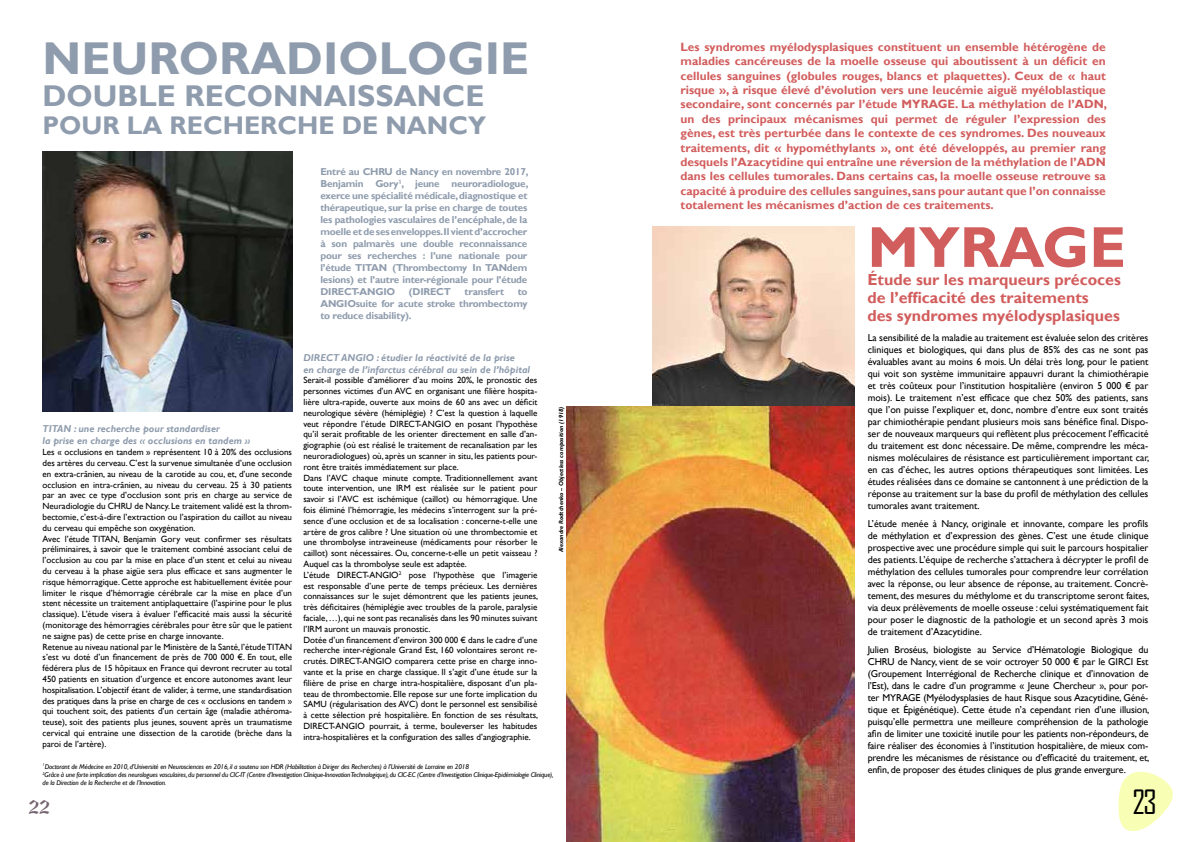
<style>
.page{position:relative;width:1191px;height:842px;background:#fff}
.page>*{position:absolute;margin:0;border:0;box-sizing:border-box;transform-origin:0 0}
.t1{font:700 58px "Gill Sans";color:#d25d5d}
.t2{font:700 46px "Gill Sans";color:#8f9cad}
.t3{font:32.1px "Agency FB";color:#000}
.t4{font:700 30px "Gill Sans";color:#8f9cad}
.t5{font:700 25.5px "Gill Sans";color:#8f9cad}
.t6{font:21px "Old English Text";color:#766471}
.t7{font:700 16px/18px "Gill Sans";color:#d25d5d}
.t8{font:700 12px/14.4px "Gill Sans";color:#d25d5d;text-align:justify}
.t9{font:10px/12px "Gill Sans";color:#000;text-align:justify}
.t10{font:700 10px/12px "Gill Sans";letter-spacing:-.02em;color:#8f9cad;text-align:justify}
.t11{font:italic 700 10px/12px "Gill Sans";color:#8f9cad}
.t12{font:9px/10.8px "Gill Sans";color:#000}
.t13{font:italic 7px/8.4px "Gill Sans";letter-spacing:-.02em;color:#000}
.t14{font:italic 700 6px "Gill Sans";color:#000}
</style>
<div class="page">
<svg style="left:1118px;top:771px;width:55px;height:60px"></svg>
<img style="left:43px;top:151px;width:249px;height:260px">
<img style="left:652px;top:227px;width:202px;height:180px">
<img style="left:566px;top:407px;width:288px;height:435px">
<h2 class="t2" style="left:43px;top:30px;width:488px">NEURORADIOLOGIE</h2>
<h3 class="t4" style="left:43px;top:77px;width:443px">DOUBLE RECONNAISSANCE</h3>
<h3 class="t5" style="left:43px;top:110px;width:445px">POUR LA RECHERCHE DE NANCY</h3>
<p class="t10" style="left:320px;top:166px;width:209px">Entré au CHRU de Nancy en novembre 2017, Benjamin Gory<sup>1</sup>, jeune neuroradiologue, exerce une spécialité médicale, diagnostique et thérapeutique, sur la prise en charge de toutes les pathologies vasculaires de l’encéphale, de la moelle et de ses enveloppes.Il vient d’accrocher à son palmarès une double reconnaissance pour ses recherches : l’une nationale pour l’étude TITAN (Thrombectomy In TANdem lesions) et l’autre inter-régionale pour l’étude DIRECT-ANGIO</p>
<p class="t10" style="left:409px;top:286px;width:44px">(DIRECT</p>
<p class="t10" style="left:464px;top:286px;width:41px">transfert</p>
<p class="t10" style="left:320px;top:286px;width:208px;text-indent:197px">to ANGIOsuite for acute stroke thrombectomy to reduce disability).</p>
<p class="t11" style="left:43px;top:423px;width:209px">TITAN : une recherche pour standardiser<br>la prise en charge des « occlusions en tandem »</p>
<p class="t12" style="left:43px;top:447px;width:251px">Les « occlusions en tandem » représentent 10 à 20% des occlusions des artères du cerveau. C’est la survenue simultanée d’une occlusion en extra-crânien, au niveau de la carotide au cou, et, d’une seconde occlusion en intra-crânien, au niveau du cerveau. 25 à 30 patients par an avec ce type d’occlusion sont pris en charge au service de Neuradiologie du CHRU de Nancy. Le traitement validé est la throm&shy;bectomie, c’est-à-dire l’extraction ou l’aspiration du caillot au niveau du cerveau qui empêche son oxygénation.<br>Avec l’étude TITAN, Benjamin Gory veut confirmer ses résultats préliminaires, à savoir que le traitement combiné associant celui de l’occlusion au cou par la mise en place d’un stent et celui au niveau du cerveau à la phase aigüe sera plus efficace et sans augmenter le risque hémorragique. Cette approche est habituellement évitée pour limiter le risque d’hémorragie cérébrale car la mise en place d’un stent nécessite un traitement antiplaquettaire (l’aspirine pour le plus classique). L’étude visera à évaluer l’efficacité mais aussi la sécurité (monitorage des hémorragies cérébrales pour être sûr que le patient ne saigne pas) de cette prise en charge innovante.<br>Retenue au niveau national par le Ministère de la Santé, l’étude TITAN s’est vu doté d’un financement de près de 700 000 €. En tout, elle fédérera plus de 15 hôpitaux en France qui devront recruter au total 450 patients en situation d’urgence et encore autonomes avant leur hospitalisation. L’objectif étant de valider, à terme, une standardisation des pratiques dans la prise en charge de ces « occlusions en tandem » qui touchent soit, des patients d’un certain âge (maladie athéroma&shy;teuse), soit des patients plus jeunes, souvent après un traumatisme cervical qui entraine une dissection de la carotide (brèche dans la paroi de l’artère).</p>
<p class="t11" style="left:303px;top:351px;width:228px">DIRECT ANGIO : étudier la réactivité de la prise<br>en charge de l’infarctus cérébral au sein de l’hôpital</p>
<p class="t12" style="left:303px;top:375px;width:236px">Serait-il possible d’améliorer d’au moins 20%, le pronostic des personnes victimes d’un AVC en organisant une filière hospita&shy;lière ultra-rapide, ouverte aux moins de 60 ans avec un déficit neurologique sévère (hémiplégie) ? C’est la question à laquelle veut répondre l’étude DIRECT-ANGIO en posant l’hypothèse qu’il serait profitable de les orienter directement en salle d’an&shy;giographie (où est réalisé le traitement de recanalisation par les neuroradiologues) où, après un scanner in situ, les patients pour&shy;ront être traités immédiatement sur place.<br>Dans l’AVC chaque minute compte. Traditionnellement avant toute intervention, une IRM est réalisée sur le patient pour savoir si l’AVC est ischémique (caillot) ou hémorragique. Une fois éliminé l’hémorragie, les médecins s’interrogent sur la pré&shy;sence d’une occlusion et de sa localisation : concerne-t-elle une artère de gros calibre ? Une situation où une thrombectomie et une thrombolyse intraveineuse (médicaments pour résorber le caillot) sont nécessaires. Ou, concerne-t-elle un petit vaisseau ?<br>Auquel cas la thrombolyse seule est adaptée.<br>L’étude DIRECT-ANGIO<sup>2</sup> pose l’hypothèse que l’imagerie est responsable d’une perte de temps précieux. Les dernières connaissances sur le sujet démontrent que les patients jeunes, très déficitaires (hémiplégie avec troubles de la parole, paralysie faciale, …), qui ne sont pas recanalisés dans les 90 minutes suivant l’IRM auront un mauvais pronostic.<br>Dotée d’un financement d’environ 300 000 € dans le cadre d’une recherche inter-régionale Grand Est, 160 volontaires seront re&shy;crutés. DIRECT-ANGIO comparera cette prise en charge inno&shy;vante et la prise en charge classique. Il s’agit d’une étude sur la filière de prise en charge intra-hospitalière, disposant d’un pla&shy;teau de thrombectomie. Elle repose sur une forte implication du SAMU (régularisation des AVC) dont le personnel est sensibilisé à cette sélection pré hospitalière. En fonction de ses résultats, DIRECT-ANGIO pourrait, à terme, bouleverser les habitudes intra-hospitalières et la configuration des salles d’angiographie.</p>
<p class="t14" style="left:558px;top:552px;width:147px;rotate:-90deg">Alexandre Rodtchenko – Objectless composition (1918)</p>
<p class="t13" style="left:43px;top:762px;width:512px"><sup>1</sup>Doctorant de Médecine en 2010, d’Université en Neurosciences en 2016, il a soutenu son HDR (Habilitation à Diriger des Recherches) à l’Université de Lorraine en 2018<br><sup>2</sup>Grâce à une forte implication des neurologues vasculaires, du personnel du CIC-IT (Centre d’Investigation Clinique-Innovation Technologique), du CIC-EC (Centre d’Investigation Clinique-Epidémiologie Clinique), de la Direction de la Recherche et de l’Innovation.</p>
<p class="t8" style="left:680px;top:40px;width:428px">Les syndromes myélodysplasiques constituent un ensemble hétérogène de maladies cancéreuses de la moelle osseuse qui aboutissent à un déficit en cellules sanguines (globules rouges, blancs et plaquettes). Ceux de « haut risque », à risque élevé d’évolution vers une leucémie aiguë myéloblastique secondaire, sont concernés par l’étude MYRAGE. La méthylation de l’ADN, un des principaux mécanismes qui permet de réguler l’expression des gènes, est très perturbée dans le contexte de ces syndromes. Des nouveaux traitements, dit « hypométhylants », ont été développés, au premier rang desquels l’Azacytidine qui entraîne une réversion de la méthylation de l’ADN dans les cellules tumorales. Dans certains cas, la moelle osseuse retrouve sa capacité à produire des cellules sanguines, sans pour autant que l’on connaisse totalement les mécanismes d’action de ces traitements.</p>
<h1 class="t1" style="left:867px;top:212px;width:260px">MYRAGE</h1>
<h3 class="t7" style="left:867px;top:271px;width:255px">Étude sur les marqueurs précoces de l’efficacité des traitements<br>des syndromes myélodysplasiques</h3>
<p class="t9" style="left:867px;top:332px;width:283px">La sensibilité de la maladie au traitement est évaluée selon des critères cliniques et biologiques, qui dans plus de 85% des cas ne sont pas évaluables avant au moins 6 mois. Un délai très long, pour le patient qui voit son système immunitaire appauvri durant la chimiothérapie et très coûteux pour l’institution hospitalière (environ 5 000 € par mois). Le traitement n’est efficace que chez 50% des patients, sans que l’on puisse l’expliquer et, donc, nombre d’entre eux sont traités par chimiothérapie pendant plusieurs mois sans bénéfice final. Dispo&shy;ser de nouveaux marqueurs qui reflètent plus précocement l’efficacité du traitement est donc nécessaire. De même, comprendre les méca&shy;nismes moléculaires de résistance est particulièrement important car, en cas d’échec, les autres options thérapeutiques sont limitées. Les études réalisées dans ce domaine se cantonnent à une prédiction de la réponse au traitement sur la base du profil de méthylation des cellules tumorales avant traitement.</p>
<p class="t9" style="left:867px;top:518px;width:283px">L’étude menée à Nancy, originale et innovante, compare les profils de méthylation et d’expression des gènes. C’est une étude clinique prospective avec une procédure simple qui suit le parcours hospitalier des patients. L’équipe de recherche s’attachera à décrypter le profil de méthylation des cellules tumorales pour comprendre leur corrélation avec la réponse, ou leur absence de réponse, au traitement. Concrè&shy;tement, des mesures du méthylome et du transcriptome seront faites, via deux prélèvements de moelle osseuse : celui systématiquement fait pour poser le diagnostic de la pathologie et un second après 3 mois de traitement d’Azacytidine.</p>
<p class="t9" style="left:867px;top:644px;width:283px">Julien Broséus, biologiste au Service d’Hématologie Biologique du CHRU de Nancy, vient de se voir octroyer 50 000 € par le GIRCI Est (Groupement Interrégional de Recherche clinique et d’innovation de l’Est), dans le cadre d’un programme « Jeune Chercheur », pour por&shy;ter MYRAGE (Myélodysplasies de haut Risque sous Azacytidine, Géné&shy;tique et Épigénétique). Cette étude n’a cependant rien d’une illusion, puisqu’elle permettra une meilleure compréhension de la pathologie afin de limiter une toxicité inutile pour les patients non-répondeurs, de faire réaliser des économies à l’institution hospitalière, de mieux com&shy;prendre les mécanismes de résistance ou d’efficacité du traitement, et, enfin, de proposer des études cliniques de plus grande envergure.</p>
<h3 class="t6" style="left:28px;top:793px;width:23px">22</h3>
<h3 class="t3" style="left:1132px;top:782px;width:25px">23</h3>
</div>
